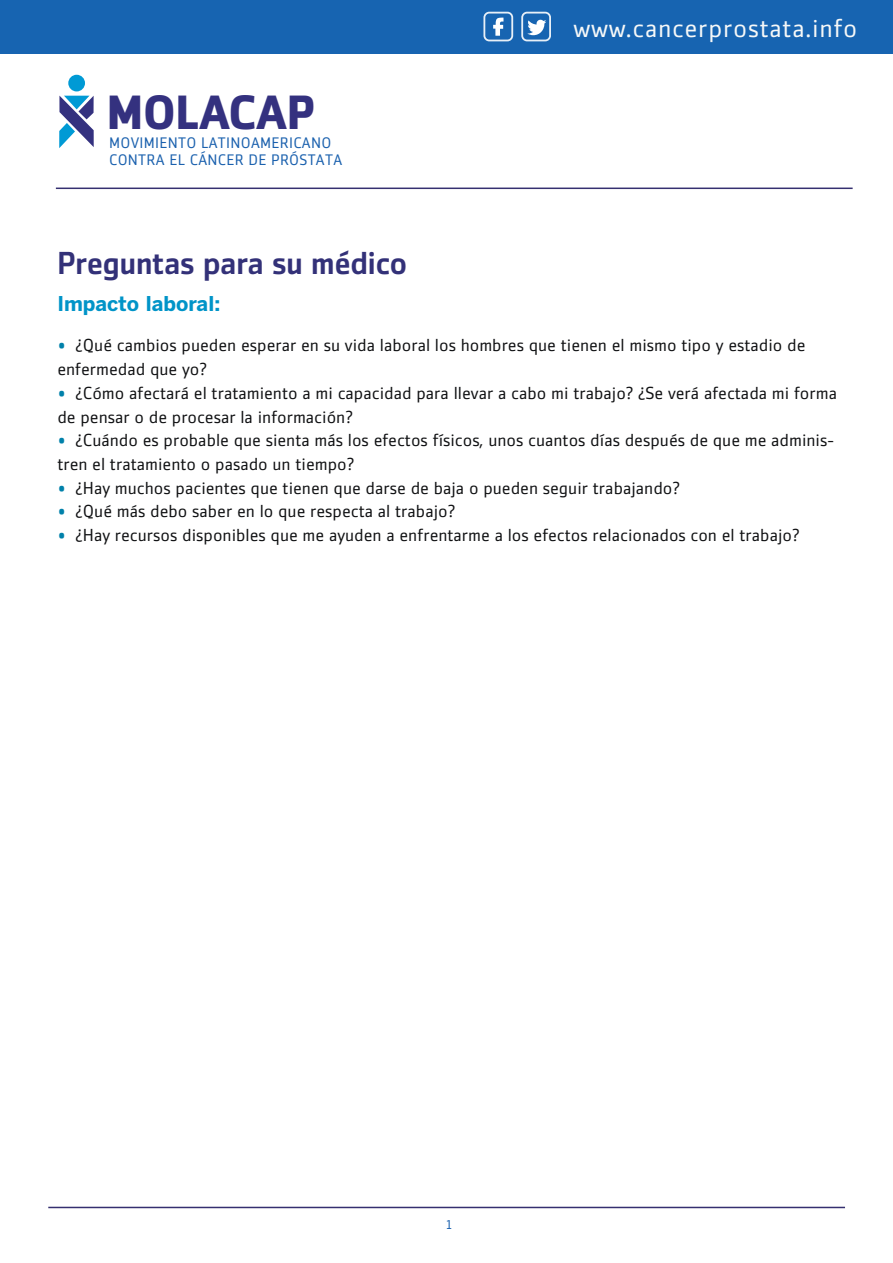
<style>
.page{position:relative;width:893px;height:1263px;background:#fff}
.page>*{position:absolute;margin:0;border:0;box-sizing:border-box;transform-origin:0 0}
.t1{font:700 47.55px "Zemestro Std";letter-spacing:.01em;color:#34317f}
.t2{font:500 31.5px "Zemestro Std";color:#333178}
.t3{font:25.5px "Zemestro Std";letter-spacing:.03em;color:#f6f8f8}
.t4{font:700 20.25px "Benton Sans";color:#0094c8}
.t5{font:17.25px/23.7px "Zemestro Std";color:#101113}
.t6{font:15.15px/17.7px "Zemestro Std";letter-spacing:.02em;color:#1b61ae}
.t7{font:12px "Benton Sans";color:#1a60ae}
.s1{color:#0081aa}
</style>
<div class="page">
<div style="left:0;top:0;width:893px;height:54px;background:#1764b1"></div>
<div style="left:483px;top:12px;width:30px;height:29px;border:2px solid #fff;border-radius:5px"></div>
<svg style="left:493px;top:18px;width:10px;height:18px"></svg>
<div style="left:521px;top:12px;width:30px;height:29px;border:2px solid #fff;border-radius:5px"></div>
<svg style="left:527px;top:20px;width:19px;height:15px"></svg>
<hr style="left:56px;top:188px;width:797px;height:1px;background:#353070">
<hr style="left:48px;top:1207px;width:797px;height:1px;background:#353070">
<div style="left:68px;top:75px;width:17px;height:16px;background:#009ad5;border-radius:50%"></div>
<svg style="left:59px;top:96px;width:35px;height:52px"></svg>
<h1 class="t1" style="left:107px;top:82px;width:209px">MOLACAP</h1>
<p class="t6" style="left:109px;top:134px;width:235px">MOVIMIENTO LATINOAMERICANO<br>CONTRA EL CÁNCER DE PRÓSTATA</p>
<h3 class="t3" style="left:573px;top:13px;width:285px">www.cancerprostata.info</h3>
<h2 class="t2" style="left:57px;top:243px;width:351px">Preguntas para su médico</h2>
<p class="t4" style="left:57px;top:291px;width:165px">Impacto laboral:</p>
<p class="t5" style="left:57px;top:334px;width:750px"><span class="s1">•</span> ¿Qué cambios pueden esperar en su vida laboral los hombres que tienen el mismo tipo y estadio de enfermedad que yo?</p>
<p class="t5" style="left:57px;top:381px;width:781px"><span class="s1">•</span> ¿Cómo afectará el tratamiento a mi capacidad para llevar a cabo mi trabajo? ¿Se verá afectada mi forma de pensar o de procesar la información?</p>
<p class="t5" style="left:57px;top:428px;width:778px"><span class="s1">•</span> ¿Cuándo es probable que sienta más los efectos físicos, unos cuantos días después de que me adminis&shy;tren el tratamiento o pasado un tiempo?</p>
<p class="t5" style="left:57px;top:476px;width:624px"><span class="s1">•</span> ¿Hay muchos pacientes que tienen que darse de baja o pueden seguir trabajando?</p>
<p class="t5" style="left:57px;top:500px;width:399px"><span class="s1">•</span> ¿Qué más debo saber en lo que respecta al trabajo?</p>
<p class="t5" style="left:57px;top:523px;width:744px"><span class="s1">•</span> ¿Hay recursos disponibles que me ayuden a enfrentarme a los efectos relacionados con el trabajo?</p>
<p class="t7" style="left:447px;top:1218px;width:7px">1</p>
</div>
